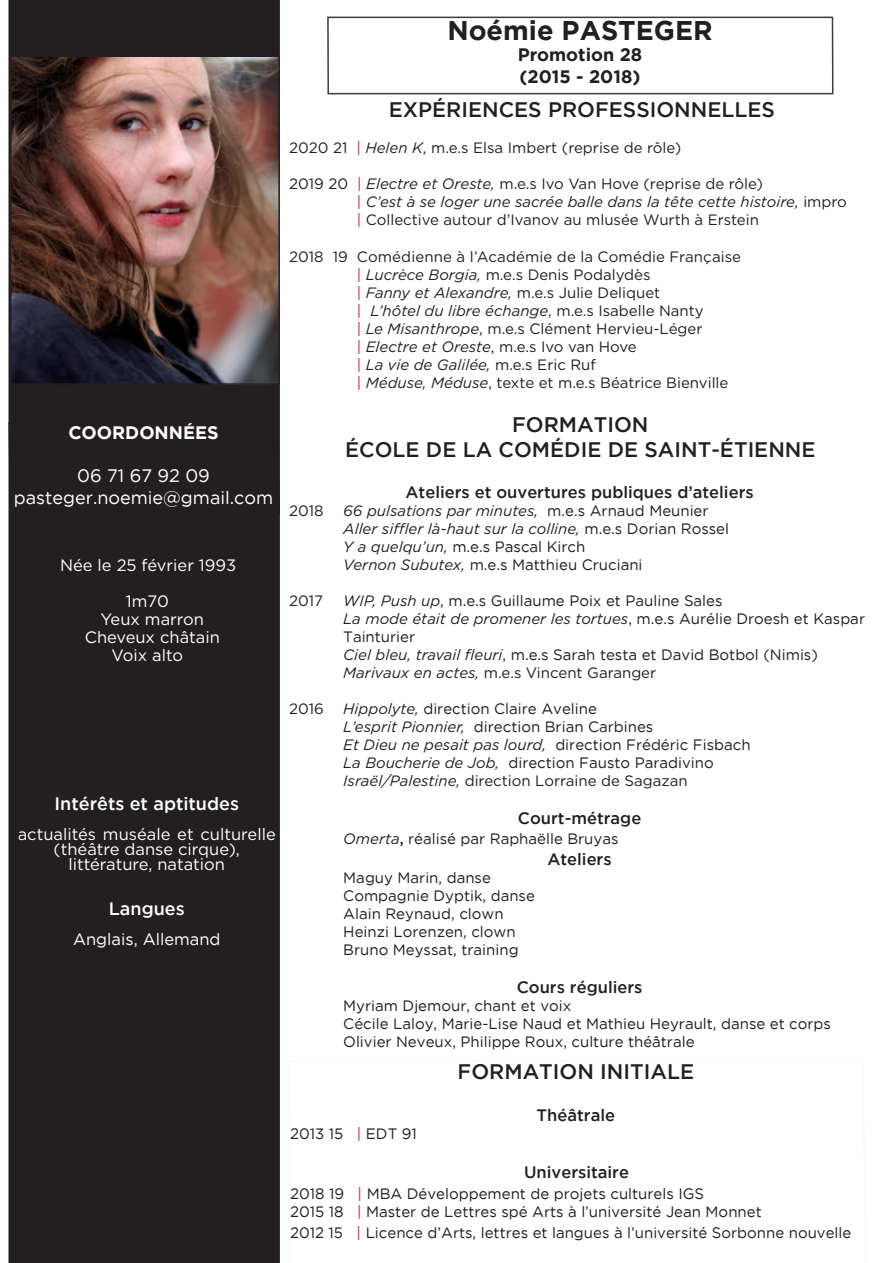
<style>
.page{position:relative;width:893px;height:1263px;background:#fff}
.page>*{position:absolute;margin:0;border:0;box-sizing:border-box;transform-origin:0 0}
.t1{font:700 27px "Gotham";color:#231f20}
.t2{font:500 21px "Gotham";color:#231f20}
.t3{font:18px "Gotham";color:#fff}
.t4{font:500 18px "Gotham";color:#fff}
.t5{font:700 18px "Gotham";color:#231f20}
.t6{font:700 18px "Gotham";color:#fff}
.t7{font:16.5px/15px "Gotham";color:#fff;text-align:center}
.t8{font:500 16.5px "Gotham";color:#231f20}
.t9{font:16.5px "Gotham";color:#fff}
.t10{font:15px/18px "Gotham";color:#231f20}
.t11{font:15px "Gotham";color:#231f20}
.t12{font:italic 15px "Gotham";color:#231f20}
.t13{font:15px "Gotham";letter-spacing:-.025em;color:#231f20}
.s1{color:#d1232a}
.s2{font-style:italic}
.s3{font-style:normal;color:#d1232a}
.s4{font-style:normal}
.s5{font-weight:500}
</style>
<div class="page">
<div style="left:9px;top:1px;width:270px;height:1261px;background:#231f20"></div>
<div style="left:327px;top:17px;width:506px;height:77px;border:2px solid #3c3c3d"></div>
<img style="left:13px;top:59px;width:264px;height:323px">
<div style="left:10px;top:56px;width:270px;height:329px;border:2px solid #231f20"></div>
<svg style="left:8px;top:421px;width:272px;height:94px"></svg>
<p class="t6" style="left:68px;top:422px;width:152px">COORDONNÉES</p>
<p class="t3" style="left:77px;top:466px;width:134px">06 71 67 92 09</p>
<p class="t3" style="left:14px;top:487px;width:261px">pasteger.noemie@gmail.com</p>
<p class="t7" style="left:60px;top:557px;width:178px">Née le 25 février 1993</p>
<p class="t7" style="left:126px;top:593px;width:44px">1m70</p>
<p class="t7" style="left:101px;top:611px;width:105px">Yeux marron</p>
<p class="t7" style="left:85px;top:629px;width:137px">Cheveux châtain</p>
<p class="t7" style="left:112px;top:647px;width:73px">Voix alto</p>
<p class="t4" style="left:55px;top:793px;width:186px">Intérêts et aptitudes</p>
<p class="t7" style="left:18px;top:826px;width:260px">actualités muséale et culturelle (théâtre danse cirque),</p>
<p class="t7" style="left:68px;top:856px;width:158px">littérature, natation</p>
<p class="t4" style="left:109px;top:898px;width:77px">Langues</p>
<p class="t9" style="left:73px;top:930px;width:149px">Anglais, Allemand</p>
<p class="t1" style="left:447px;top:15px;width:267px">Noémie PASTEGER</p>
<p class="t5" style="left:518px;top:45px;width:126px">Promotion 28</p>
<p class="t5" style="left:520px;top:66px;width:122px">(2015 - 2018)</p>
<p class="t2" style="left:389px;top:97px;width:388px">EXPÉRIENCES PROFESSIONNELLES</p>
<p class="t11" style="left:289px;top:138px;width:394px">2020 21 <span class="s1">|</span> <span class="s2">Helen K</span>, m.e.s Elsa Imbert (reprise de rôle)</p>
<p class="t11" style="left:289px;top:174px;width:475px">2019 20 <span class="s1">|</span> <span class="s2">Electre et Oreste,</span> m.e.s Ivo Van Hove (reprise de rôle)</p>
<p class="t12" style="left:357px;top:192px;width:492px"><span class="s3">|</span> C’est à se loger une sacrée balle dans la tête cette histoire, <span class="s4">impro</span></p>
<p class="t11" style="left:357px;top:210px;width:404px"><span class="s1">|</span> Collective autour d’Ivanov au mlusée Wurth à Erstein</p>
<p class="t11" style="left:289px;top:248px;width:453px">2018 19 Comédienne à l’Académie de la Comédie Française</p>
<p class="t11" style="left:357px;top:266px;width:295px"><span class="s1">|</span> <span class="s2">Lucrèce Borgia,</span> m.e.s Denis Podalydès</p>
<p class="t11" style="left:357px;top:284px;width:305px"><span class="s1">|</span> <span class="s2">Fanny et Alexandre,</span> m.e.s Julie Deliquet</p>
<p class="t12" style="left:357px;top:302px;width:348px"><span class="s3">|</span> L’hôtel du libre échange<span class="s4">, m.e.s Isabelle Nanty</span></p>
<p class="t11" style="left:357px;top:320px;width:347px"><span class="s1">|</span> <span class="s2">Le Misanthrope</span>, m.e.s Clément Hervieu-Léger</p>
<p class="t13" style="left:357px;top:338px;width:281px"><span class="s1">|</span> <span class="s2">Electre et Oreste</span>, m.e.s Ivo van Hove</p>
<p class="t12" style="left:357px;top:356px;width:241px"><span class="s3">|</span> La vie de Galilée, <span class="s4">m.e.s Eric Ruf</span></p>
<p class="t11" style="left:357px;top:374px;width:373px"><span class="s1">|</span> <span class="s2">Méduse, Méduse</span>, texte et m.e.s Béatrice Bienville</p>
<p class="t2" style="left:512px;top:412px;width:138px">FORMATION</p>
<p class="t2" style="left:345px;top:437px;width:472px">ÉCOLE DE LA COMÉDIE DE SAINT-ÉTIENNE</p>
<p class="t8" style="left:406px;top:483px;width:350px">Ateliers et ouvertures publiques d’ateliers</p>
<p class="t11" style="left:289px;top:501px;width:36px">2018</p>
<p class="t12" style="left:343px;top:501px;width:367px">66 pulsations par minutes, <span class="s4">m.e.s Arnaud Meunier</span></p>
<p class="t12" style="left:343px;top:519px;width:387px">Aller siffler là-haut sur la colline, <span class="s4">m.e.s Dorian Rossel</span></p>
<p class="t10" style="left:343px;top:537px;width:244px"><span class="s2">Y a quelqu’un,</span> m.e.s Pascal Kirch</p>
<p class="t10" style="left:343px;top:555px;width:301px"><span class="s2">Vernon Subutex,</span> m.e.s Matthieu Cruciani</p>
<p class="t11" style="left:289px;top:591px;width:35px">2017</p>
<p class="t10" style="left:343px;top:591px;width:381px"><span class="s2">WIP, Push up</span>, m.e.s Guillaume Poix et Pauline Sales</p>
<p class="t10" style="left:343px;top:609px;width:523px"><span class="s2">La mode était de promener les tortues</span>, m.e.s Aurélie Droesh et Kaspar<br>Tainturier</p>
<p class="t10" style="left:343px;top:645px;width:476px"><span class="s2">Ciel bleu, travail fleuri</span>, m.e.s Sarah testa et David Botbol (Nimis)</p>
<p class="t11" style="left:343px;top:663px;width:314px"><span class="s2">Marivaux en actes,</span> m.e.s Vincent Garanger</p>
<p class="t11" style="left:289px;top:699px;width:36px">2016</p>
<p class="t10" style="left:343px;top:699px;width:255px"><span class="s2">Hippolyte,</span> direction Claire Aveline</p>
<p class="t10" style="left:343px;top:717px;width:312px"><span class="s2">L’esprit Pionnier,</span> direction Brian Carbines</p>
<p class="t10" style="left:343px;top:735px;width:409px"><span class="s2">Et Dieu ne pesait pas lourd,</span> direction Frédéric Fisbach</p>
<p class="t10" style="left:343px;top:753px;width:372px"><span class="s2">La Boucherie de Job,</span> direction Fausto Paradivino</p>
<p class="t11" style="left:343px;top:771px;width:346px"><span class="s2">Israël/Palestine,</span> direction Lorraine de Sagazan</p>
<p class="t8" style="left:518px;top:809px;width:125px">Court-métrage</p>
<p class="t10" style="left:343px;top:829px;width:277px"><span class="s2">Omerta</span><span class="s5">,</span> réalisé par Raphaëlle Bruyas</p>
<p class="t8" style="left:547px;top:850px;width:66px">Ateliers</p>
<p class="t10" style="left:343px;top:869px;width:149px">Maguy Marin, danse</p>
<p class="t10" style="left:343px;top:887px;width:193px">Compagnie Dyptik, danse</p>
<p class="t10" style="left:343px;top:905px;width:162px">Alain Reynaud, clown</p>
<p class="t10" style="left:343px;top:923px;width:174px">Heinzi Lorenzen, clown</p>
<p class="t10" style="left:343px;top:941px;width:177px">Bruno Meyssat, training</p>
<p class="t8" style="left:517px;top:978px;width:127px">Cours réguliers</p>
<p class="t10" style="left:343px;top:996px;width:230px">Myriam Djemour, chant et voix</p>
<p class="t10" style="left:343px;top:1014px;width:489px">Cécile Laloy, Marie-Lise Naud et Mathieu Heyrault, danse et corps<br>Olivier Neveux, Philippe Roux, culture théâtrale</p>
<p class="t2" style="left:458px;top:1059px;width:238px">FORMATION INITIALE</p>
<p class="t8" style="left:537px;top:1105px;width:80px">Théâtrale</p>
<p class="t10" style="left:290px;top:1124px;width:128px">2013 15 <span class="s1">|</span> EDT 91</p>
<p class="t8" style="left:524px;top:1162px;width:106px">Universitaire</p>
<p class="t10" style="left:290px;top:1184px;width:416px">2018 19 <span class="s1">|</span> MBA Développement de projets culturels IGS</p>
<p class="t10" style="left:290px;top:1202px;width:473px">2015 18 <span class="s1">|</span> Master de Lettres spé Arts à l’université Jean Monnet</p>
<p class="t10" style="left:290px;top:1223px;width:563px">2012 15 <span class="s1">|</span> Licence d’Arts, lettres et langues à l’université Sorbonne nouvelle</p>
</div>
